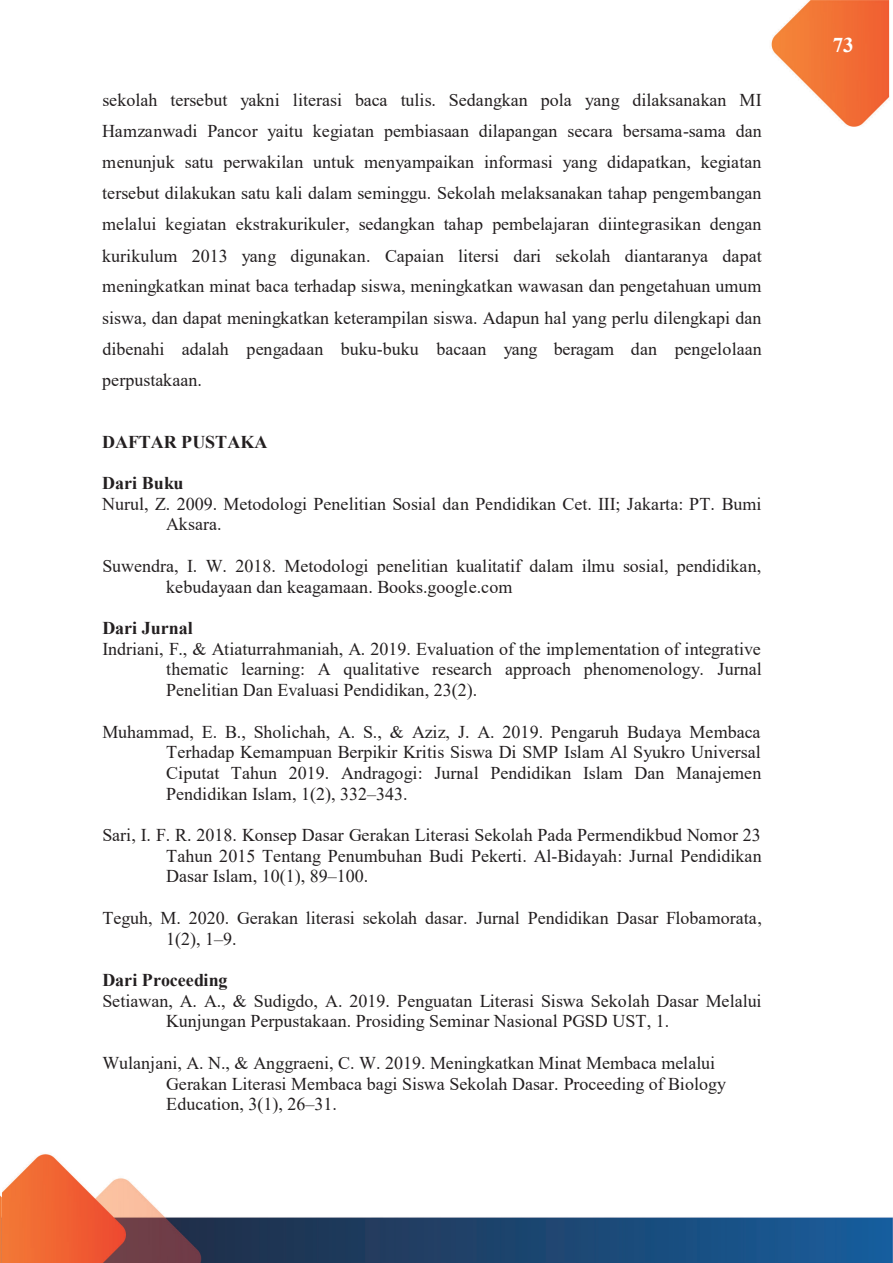
<style>
.page{position:relative;width:893px;height:1263px;background:#fff}
.page>*{position:absolute;margin:0;border:0;box-sizing:border-box;transform-origin:0 0}
.t1{font:700 21px "Times New Roman";color:#fff}
.t2{font:18px/20.7px "Times New Roman";color:#231f20}
.t3{font:700 18px "Times New Roman";color:#231f20}
</style>
<div class="page">
<img style="left:0;top:0;width:893px;height:1263px">
<div style="left:373px;top:575px;width:139px;height:22px;background:#fff"></div>
<p class="t2" style="left:102px;top:84px;width:661px;line-height:31px;text-align:justify">sekolah tersebut yakni literasi baca tulis. Sedangkan pola yang dilaksanakan MI Hamzanwadi Pancor yaitu kegiatan pembiasaan dilapangan secara bersama-sama dan menunjuk satu perwakilan untuk menyampaikan informasi yang didapatkan, kegiatan tersebut dilakukan satu kali dalam seminggu. Sekolah melaksanakan tahap pengembangan melalui kegiatan ekstrakurikuler, sedangkan tahap pembelajaran diintegrasikan dengan kurikulum 2013 yang digunakan. Capaian litersi dari sekolah diantaranya dapat meningkatkan minat baca terhadap siswa, meningkatkan wawasan dan pengetahuan umum siswa, dan dapat meningkatkan keterampilan siswa. Adapun hal yang perlu dilengkapi dan dibenahi adalah pengadaan buku-buku bacaan yang beragam dan pengelolaan perpustakaan.</p>
<p class="t3" style="left:102px;top:429px;width:167px">DAFTAR PUSTAKA</p>
<p class="t3" style="left:102px;top:470px;width:83px">Dari Buku</p>
<p class="t2" style="left:166px;top:493px;width:597px;text-indent:-64px">Nurul, Z. 2009. Metodologi Penelitian Sosial dan Pendidikan Cet. III; Jakarta: PT. Bumi<br>Aksara.</p>
<p class="t2" style="left:166px;top:555px;width:596px;text-indent:-64px">Suwendra, I. W. 2018. Metodologi penelitian kualitatif dalam ilmu sosial, pendidikan, kebudayaan dan keagamaan. Books.google.com</p>
<p class="t3" style="left:102px;top:615px;width:92px">Dari Jurnal</p>
<p class="t2" style="left:166px;top:638px;width:597px;text-align:justify;text-indent:-64px">Indriani, F., &amp; Atiaturrahmaniah, A. 2019. Evaluation of the implementation of integrative thematic learning: A qualitative research approach phenomenology. Jurnal Penelitian Dan Evaluasi Pendidikan, 23(2).</p>
<p class="t2" style="left:166px;top:720px;width:597px;text-align:justify;text-indent:-64px">Muhammad, E. B., Sholichah, A. S., &amp; Aziz, J. A. 2019. Pengaruh Budaya Membaca Terhadap Kemampuan Berpikir Kritis Siswa Di SMP Islam Al Syukro Universal Ciputat Tahun 2019. Andragogi: Jurnal Pendidikan Islam Dan Manajemen Pendidikan Islam, 1(2), 332–343.</p>
<p class="t2" style="left:166px;top:824px;width:597px;text-align:justify;text-indent:-64px">Sari, I. F. R. 2018. Konsep Dasar Gerakan Literasi Sekolah Pada Permendikbud Nomor 23<br>Tahun 2015 Tentang Penumbuhan Budi Pekerti. Al-Bidayah: Jurnal Pendidikan Dasar Islam, 10(1), 89–100.</p>
<p class="t2" style="left:166px;top:907px;width:597px;text-indent:-64px">Teguh, M. 2020. Gerakan literasi sekolah dasar. Jurnal Pendidikan Dasar Flobamorata,<br>1(2), 1–9.</p>
<p class="t3" style="left:102px;top:967px;width:127px">Dari Proceeding</p>
<p class="t2" style="left:166px;top:990px;width:597px;text-indent:-64px">Setiawan, A. A., &amp; Sudigdo, A. 2019. Penguatan Literasi Siswa Sekolah Dasar Melalui<br>Kunjungan Perpustakaan. Prosiding Seminar Nasional PGSD UST, 1.</p>
<p class="t2" style="left:166px;top:1052px;width:561px;text-indent:-64px">Wulanjani, A. N., &amp; Anggraeni, C. W. 2019. Meningkatkan Minat Membaca melalui<br>Gerakan Literasi Membaca bagi Siswa Sekolah Dasar. Proceeding of Biology<br>Education, 3(1), 26–31.</p>
<p class="t1" style="left:833px;top:29px;width:22px">73</p>
</div>
